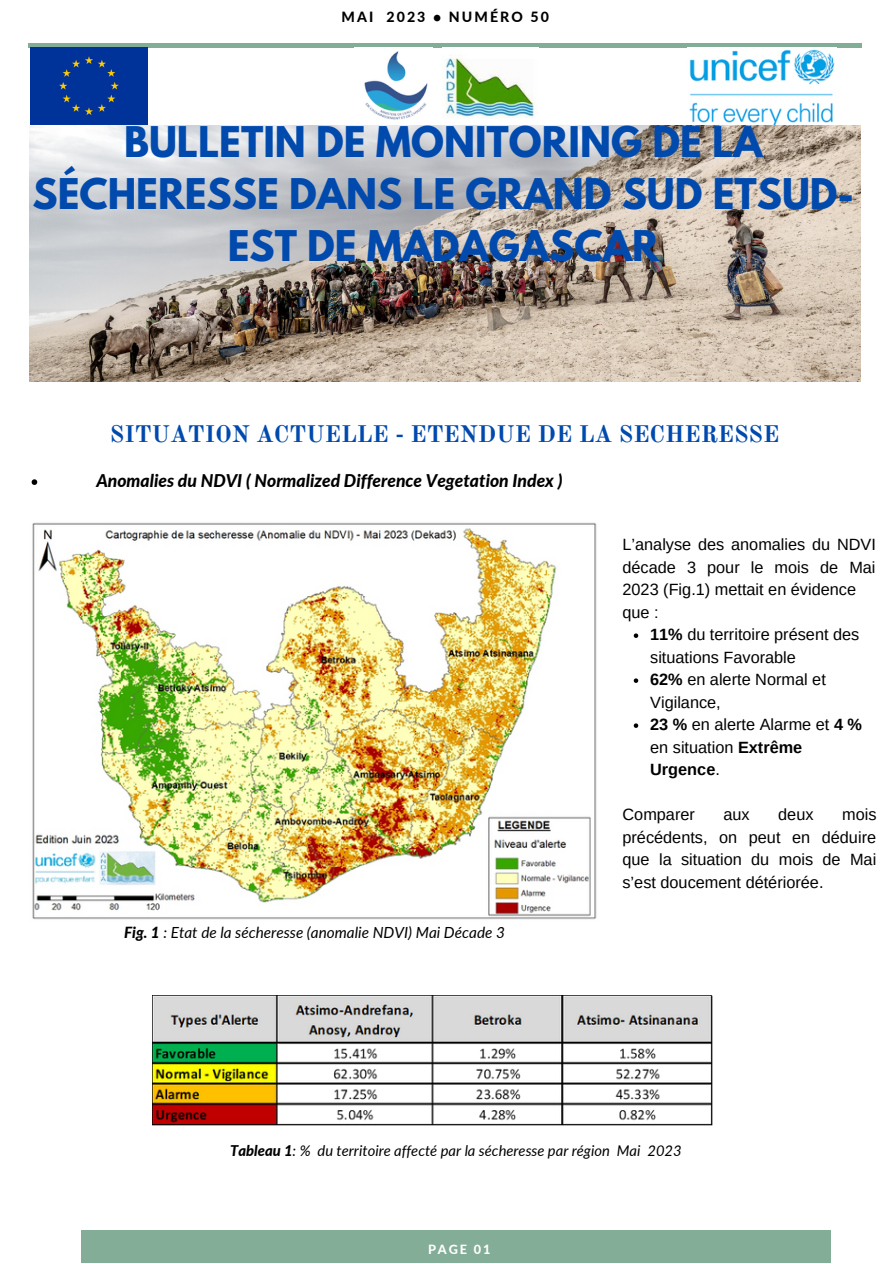
<style>
.page{position:relative;width:893px;height:1264px;background:#fff}
.page>*{position:absolute;margin:0;border:0;box-sizing:border-box;transform-origin:0 0}
.t1{font:700 37.5px/51.8px "League Spartan";color:#004aad;text-align:center}
.t2{font:700 23.55px "Old Standard";color:#004aad}
.t3{font:italic 800 17.55px "Lato";color:#000}
.t4{font:16.35px/22.5px "Arimo";color:#000}
.t5{font:italic 15.3px "Lato";color:#000}
.t6{font:italic 14.7px "Lato";color:#000}
.t7{font:800 14.1px "Lato";letter-spacing:.15em;color:#000}
.t8{font:800 12.75px "Lato";letter-spacing:.15em;color:#fff}
.s1{font-weight:800}
.s2{font-weight:700}
</style>
<div class="page">
<hr style="left:29px;top:44px;width:832px;height:3px;background:#83ad96">
<div style="left:81px;top:1230px;width:749px;height:32px;background:#83ad96"></div>
<img style="left:443px;top:55px;width:92px;height:63px">
<img style="left:364px;top:51px;width:64px;height:69px">
<img style="left:689px;top:49px;width:146px;height:76px">
<div style="left:31px;top:47px;width:117px;height:78px;background:#039"></div>
<img style="left:30px;top:125px;width:830px;height:256px">
<img style="left:32px;top:522px;width:565px;height:398px">
<svg style="left:633px;top:633px;width:5px;height:5px"></svg>
<svg style="left:633px;top:678px;width:5px;height:5px"></svg>
<svg style="left:633px;top:723px;width:5px;height:5px"></svg>
<img style="left:153px;top:995px;width:559px;height:130px">
<svg style="left:32px;top:479px;width:5px;height:6px"></svg>
<p class="t7" style="left:341px;top:9px;width:209px">MAI 2023 • NUMÉRO 50</p>
<p class="t1" style="left:33px;top:121px;width:823px">BULLETIN DE MONITORING DE LA<br>SÉCHERESSE DANS LE GRAND SUD ETSUD-<br>EST DE MADAGASCAR</p>
<p class="t2" style="left:110px;top:420px;width:671px">SITUATION ACTUELLE - ETENDUE DE LA SECHERESSE</p>
<p class="t3" style="left:96px;top:470px;width:467px">Anomalies du NDVI ( Normalized Difference Vegetation Index )</p>
<p class="t5" style="left:124px;top:923px;width:382px"><span class="s1">Fig. 1</span> : Etat de la sécheresse (anomalie NDVI) Mai Décade 3</p>
<p class="t4" style="left:622px;top:533px;width:255px;text-align:justify">L’analyse des anomalies du NDVI décade 3 pour le mois de Mai 2023 (Fig.1) mettait en évidence</p>
<p class="t4" style="left:622px;top:600px;width:38px">que :</p>
<p class="t4" style="left:650px;top:623px;width:211px"><span class="s2">11%</span> du territoire présent des situations Favorable</p>
<p class="t4" style="left:650px;top:668px;width:177px"><span class="s2">62%</span> en alerte Normal et<br>Vigilance,</p>
<p class="t4" style="left:650px;top:713px;width:213px"><span class="s2">23 %</span> en alerte Alarme et <span class="s2">4 % </span>en situation <span class="s2">Extrême<br>Urgence</span>.</p>
<p class="t4" style="left:622px;top:803px;width:255px;text-align:justify;text-indent:219px">mois précédents, on peut en déduire que la situation du mois de Mai s’est doucement détériorée.</p>
<p class="t4" style="left:622px;top:803px;width:74px">Comparer</p>
<p class="t4" style="left:723px;top:803px;width:28px">aux</p>
<p class="t4" style="left:778px;top:803px;width:37px">deux</p>
<p class="t6" style="left:230px;top:1141px;width:453px"><span class="s1">Tableau 1</span>: % du territoire affecté par la sécheresse par région Mai 2023</p>
<p class="t8" style="left:428px;top:1241px;width:64px">PAGE 01</p>
</div>
